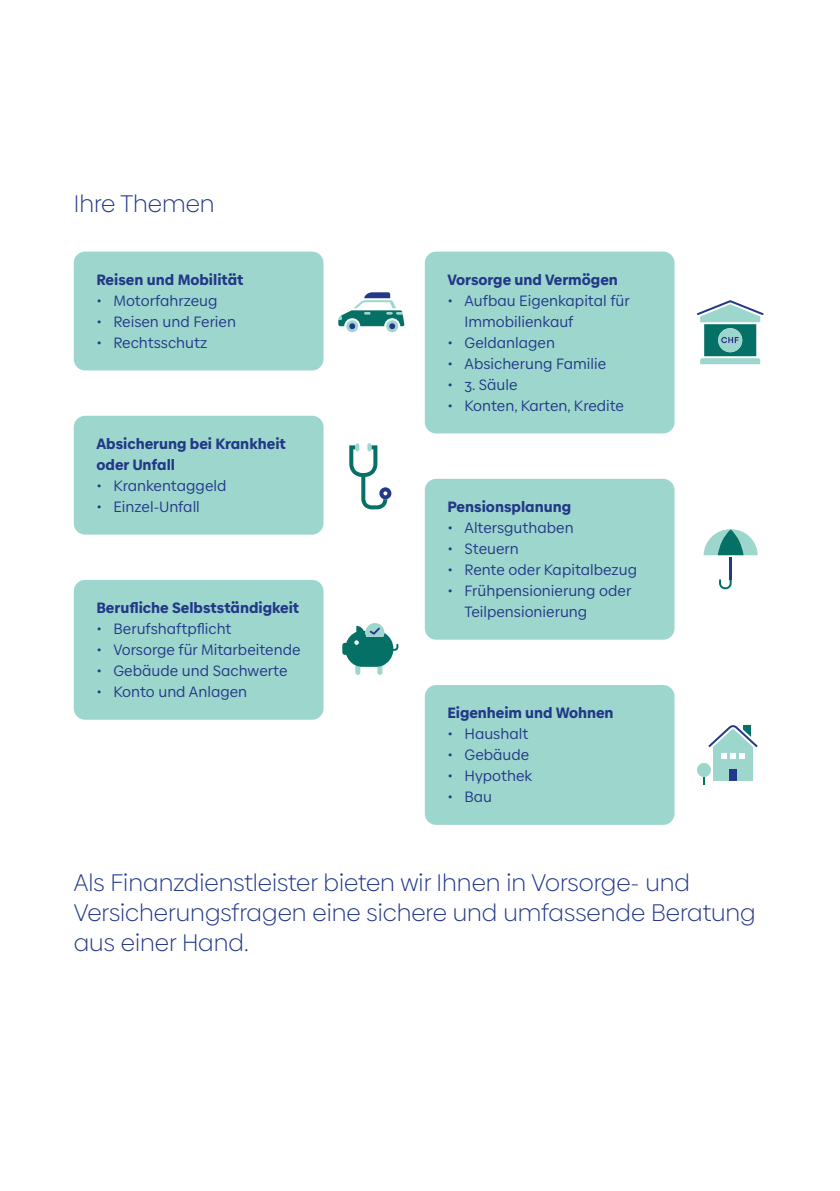
<style>
.page{position:relative;width:840px;height:1191px;background:#fff}
.page>*{position:absolute;margin:0;border:0;box-sizing:border-box;transform-origin:0 0}
.t1{font:300 24px/30px "Baloise Create Headline";color:#223888}
.t2{font:15px/21px "Baloise Create Text";color:#223888}
.t3{font:900 15px/21px "Baloise Create Text";color:#223888}
</style>
<div class="page">
<div style="left:74px;top:252px;width:249px;height:118px;background:#9dd6cd;border-radius:11px"></div>
<div style="left:424px;top:252px;width:250px;height:181px;background:#9dd6cd;border-radius:11px"></div>
<div style="left:74px;top:416px;width:249px;height:118px;background:#9dd6cd;border-radius:11px"></div>
<div style="left:424px;top:479px;width:250px;height:160px;background:#9dd6cd;border-radius:11px"></div>
<div style="left:74px;top:580px;width:249px;height:139px;background:#9dd6cd;border-radius:11px"></div>
<div style="left:424px;top:685px;width:250px;height:140px;background:#9dd6cd;border-radius:11px"></div>
<svg style="left:349px;top:443px;width:42px;height:66px"></svg>
<svg style="left:338px;top:292px;width:66px;height:40px"></svg>
<svg style="left:342px;top:623px;width:56px;height:52px"></svg>
<svg style="left:703px;top:529px;width:54px;height:60px"></svg>
<hr style="left:729px;top:557px;width:2px;height:22px;background:#223888">
<svg style="left:697px;top:300px;width:66px;height:64px"></svg>
<svg style="left:697px;top:724px;width:60px;height:61px"></svg>
<h1 class="t1" style="left:74px;top:188px;width:142px">Ihre Themen</h1>
<p class="t3" style="left:96px;top:269px;width:148px">Reisen und Mobilität</p>
<p class="t2" style="left:96px;top:290px;width:123px">• Motorfahrzeug</p>
<p class="t2" style="left:96px;top:311px;width:141px">• Reisen und Ferien</p>
<p class="t2" style="left:96px;top:332px;width:112px">• Rechtsschutz</p>
<p class="t3" style="left:447px;top:269px;width:172px">Vorsorge und Vermögen</p>
<p class="t2" style="left:464px;top:290px;width:167px;text-indent:-17px">• Aufbau Eigenkapital für<br>Immobilienkauf</p>
<p class="t2" style="left:447px;top:332px;width:109px">• Geldanlagen</p>
<p class="t2" style="left:447px;top:353px;width:160px">• Absicherung Familie</p>
<p class="t2" style="left:447px;top:374px;width:71px">• 3. Säule</p>
<p class="t2" style="left:447px;top:395px;width:178px">• Konten, Karten, Kredite</p>
<p class="t3" style="left:96px;top:433px;width:191px">Absicherung bei Krankheit oder Unfall</p>
<p class="t2" style="left:96px;top:475px;width:131px">• Krankentaggeld</p>
<p class="t2" style="left:96px;top:496px;width:105px">• Einzel-Unfall</p>
<p class="t3" style="left:447px;top:496px;width:125px">Pensionsplanung</p>
<p class="t2" style="left:447px;top:517px;width:128px">• Altersguthaben</p>
<p class="t2" style="left:447px;top:538px;width:73px">• Steuern</p>
<p class="t2" style="left:447px;top:559px;width:191px">• Rente oder Kapitalbezug</p>
<p class="t2" style="left:447px;top:580px;width:185px">• Frühpensionierung oder</p>
<p class="t3" style="left:96px;top:597px;width:204px">Berufliche Selbstständigkeit</p>
<p class="t2" style="left:464px;top:601px;width:124px">Teilpensionierung</p>
<p class="t2" style="left:96px;top:618px;width:136px">• Berufshaftpflicht</p>
<p class="t2" style="left:96px;top:639px;width:205px">• Vorsorge für Mitarbeitende</p>
<p class="t2" style="left:96px;top:660px;width:192px">• Gebäude und Sachwerte</p>
<p class="t2" style="left:96px;top:681px;width:152px">• Konto und Anlagen</p>
<p class="t3" style="left:447px;top:702px;width:167px">Eigenheim und Wohnen</p>
<p class="t2" style="left:447px;top:723px;width:82px">• Haushalt</p>
<p class="t2" style="left:447px;top:744px;width:83px">• Gebäude</p>
<p class="t2" style="left:447px;top:765px;width:86px">• Hypothek</p>
<p class="t2" style="left:447px;top:786px;width:46px">• Bau</p>
<h1 class="t1" style="left:74px;top:866px;width:683px">Als Finanzdienstleister bieten wir Ihnen in Vorsorge- und<br>Versicherungsfragen eine sichere und umfassende Beratung aus einer Hand.</h1>
</div>
